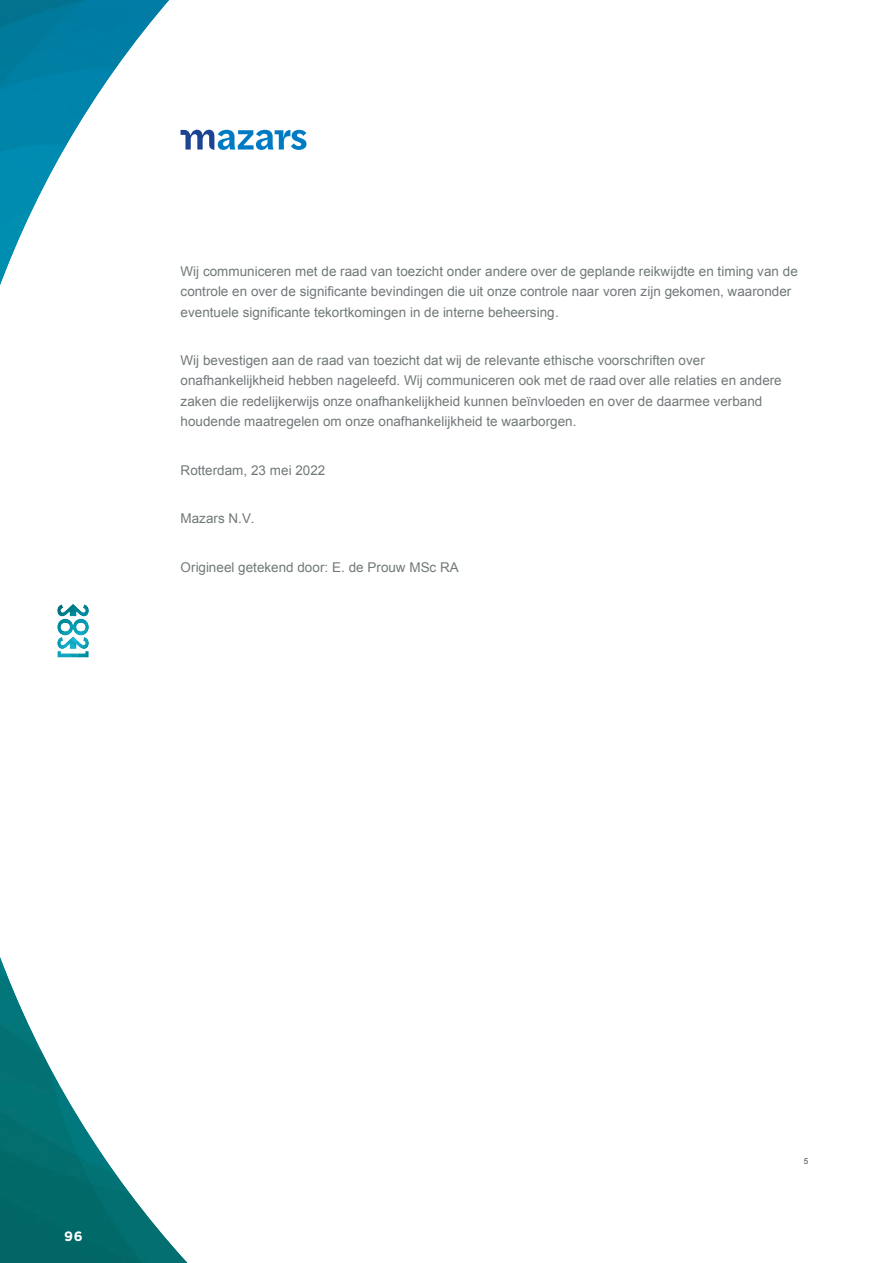
<style>
.page{position:relative;width:893px;height:1263px;background:#fff}
.page>*{position:absolute;margin:0;border:0;box-sizing:border-box;transform-origin:0 0}
.t1{font:13.5px/20.2px "Arial";color:#717879}
.t2{font:700 13.5px "Gotham";color:#fff}
.t3{font:8.1px "Arial";color:#475056}
</style>
<div class="page">
<svg style="left:0;top:0;width:307px;height:1263px"></svg>
<div style="left:21px;top:637px;width:9px;height:8px;background:#fff;border-radius:50%"></div>
<div style="left:37px;top:637px;width:9px;height:8px;background:#fff;border-radius:50%"></div>
<svg style="left:181px;top:130px;width:125px;height:20px"></svg>
<p class="t1" style="left:181px;top:261px;width:619px">Wij communiceren met de raad van toezicht onder andere over de geplande reikwijdte en timing van de controle en over de significante bevindingen die uit onze controle naar voren zijn gekomen, waaronder eventuele significante tekortkomingen in de interne beheersing.</p>
<p class="t1" style="left:181px;top:350px;width:603px">Wij bevestigen aan de raad van toezicht dat wij de relevante ethische voorschriften over onafhankelijkheid hebben nageleefd. Wij communiceren ook met de raad over alle relaties en andere zaken die redelijkerwijs onze onafhankelijkheid kunnen beïnvloeden en over de daarmee verband houdende maatregelen om onze onafhankelijkheid te waarborgen.</p>
<p class="t1" style="left:181px;top:460px;width:146px">Rotterdam, 23 mei 2022</p>
<p class="t1" style="left:181px;top:508px;width:76px">Mazars N.V.</p>
<p class="t1" style="left:181px;top:557px;width:280px">Origineel getekend door: E. de Prouw MSc RA</p>
<p class="t2" style="left:64px;top:1228px;width:20px">96</p>
<p class="t3" style="left:804px;top:1156px;width:6px">5</p>
</div>
